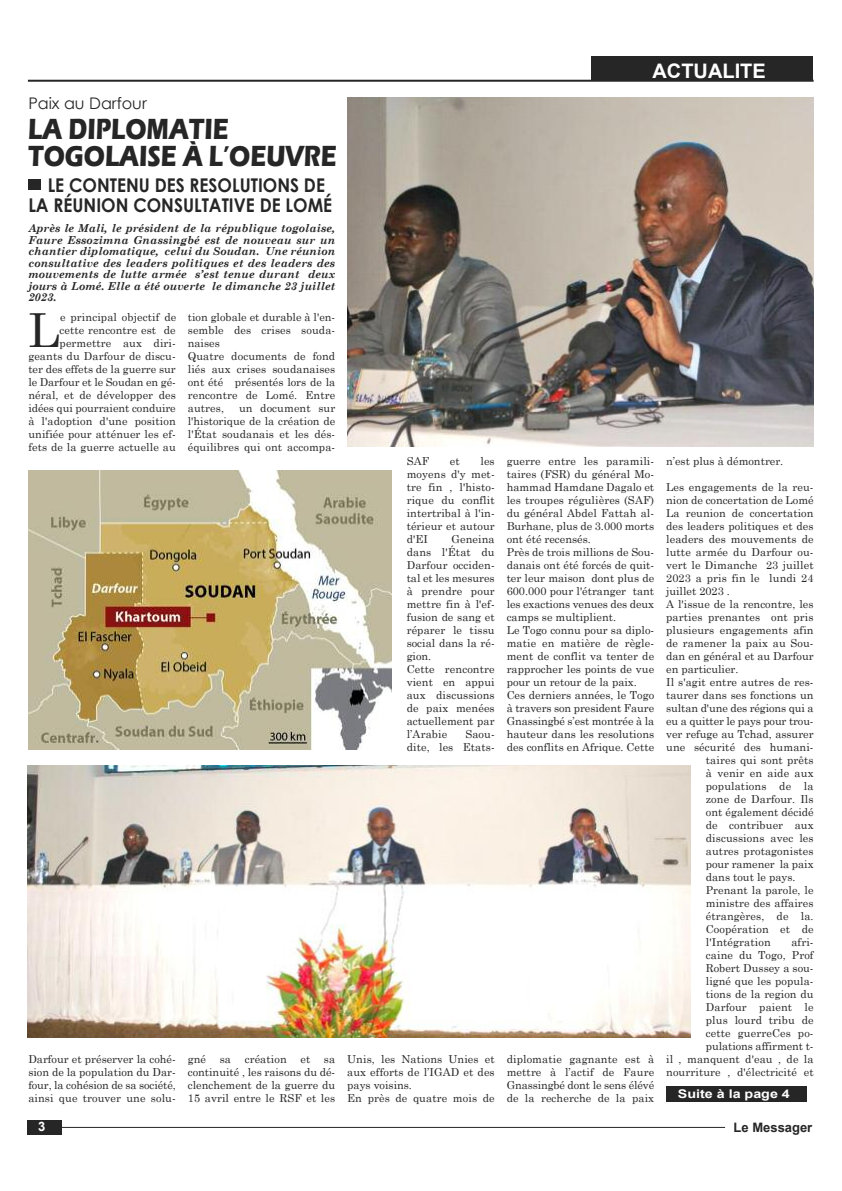
<style>
.page{position:relative;width:842px;height:1191px;background:#fff}
.page>*{position:absolute;margin:0;border:0;box-sizing:border-box;transform-origin:0 0}
.t1{font:47px "Century Schoolbook";color:#272627}
.t2{font:700 30px/27px "Eras ITC";color:#272627;scale:.81 1}
.t3{font:700 20px "Arial";color:#fff}
.t4{font:700 18.9px/19.8px "Century Gothic";color:#272627;scale:.91 1}
.t5{font:16px "Century Gothic";color:#272627}
.t6{font:700 13px "Arial";color:#272627}
.t7{font:700 13px "Arial";color:#fff}
.t8{font:700 12px "Arial";color:#fff;scale:1.19 1}
.t9{font:11px/13px "Century Schoolbook";letter-spacing:.01em;color:#272627;text-align:justify}
.t10{font:italic 700 11px/11.5px "Century Schoolbook";color:#272627;text-align:justify}
.t11{font:11px "Century Schoolbook";letter-spacing:-.01em;color:#272627}
</style>
<div class="page">
<hr style="left:28px;top:80px;width:786px;height:2px;background:#272627">
<div style="left:591px;top:57px;width:222px;height:24px;background:#272627"></div>
<hr style="left:59px;top:1127px;width:666px;height:1px;background:#272627">
<div style="left:27px;top:1120px;width:35px;height:14px;background:#272627"></div>
<div style="left:28px;top:179px;width:12px;height:10px;background:#272627"></div>
<img style="left:347px;top:97px;width:467px;height:350px">
<img style="left:28px;top:765px;width:663px;height:272px">
<img style="left:28px;top:471px;width:364px;height:278px">
<div style="left:666px;top:1085px;width:141px;height:16px;background:#272627"></div>
<h3 class="t5" style="left:28px;top:93px;width:120px">Paix au Darfour</h3>
<h2 class="t2" style="left:28px;top:116px;width:382px">LA DIPLOMATIE<br>TOGOLAISE À L’OEUVRE</h2>
<h3 class="t4" style="left:28px;top:175px;width:335px;text-indent:19px">LE CONTENU DES RESOLUTIONS DE<br>LA RÉUNION CONSULTATIVE DE LOMÉ</h3>
<p class="t10" style="left:28px;top:222px;width:308px">Après le Mali, le président de la république togolaise, Faure Essozimna Gnassingbé est de nouveau sur un chantier diplomatique, celui du Soudan. Une réunion consultative des leaders politiques et des leaders des mouvements de lutte armée s’est tenue durant deux jours à Lomé. Elle a été ouverte le dimanche 23 juillet 2023.</p>
<p class="t9" style="left:28px;top:310px;width:149px;text-align:right">e principal objectif de<br>cette rencontre est de permettre aux diri&shy;geants du Darfour de discu&shy;ter des effets de la guerre sur le Darfour et le Soudan en gé&shy;néral, et de développer des idées qui pourraient conduire à l'adoption d'une position unifiée pour atténuer les ef&shy;fets de la guerre actuelle au</p>
<h1 class="t1" style="left:28px;top:301px;width:33px">L</h1>
<p class="t9" style="left:188px;top:310px;width:149px;text-align:left">tion globale et durable à l'en&shy;semble des crises souda&shy;naises<br>Quatre documents de fond liés aux crises soudanaises ont été présentés lors de la rencontre de Lomé. Entre autres,</p>
<p class="t9" style="left:188px;top:401px;width:149px;text-indent:51px">un document sur l'historique de la création de l'État soudanais et les dés&shy;équilibres qui ont accompa-</p>
<p class="t9" style="left:407px;top:454px;width:24px">SAF</p>
<p class="t9" style="left:450px;top:454px;width:11px">et</p>
<p class="t9" style="left:407px;top:454px;width:89px;text-indent:74px">les moyens d'y met&shy;tre fin , l'histo&shy;rique du conflit intertribal à l'in&shy;térieur et autour d'EI</p>
<p class="t9" style="left:407px;top:532px;width:89px;text-align:left;text-indent:45px">Geneina dans l'État du<br>Darfour occiden&shy;tal et les mesures à prendre pour mettre fin à l'ef&shy;fusion de sang et réparer le tissu social dans la ré&shy;gion.<br>Cette rencontre vient en appui aux discussions de paix menées actuellement par l’Arabie</p>
<p class="t9" style="left:407px;top:727px;width:89px;text-align:right">Saou-<br>dite, les Etats-</p>
<p class="t9" style="left:28px;top:1051px;width:149px">Darfour et préserver la cohé&shy;sion de la population du Dar&shy;four, la cohésion de sa société, ainsi que trouver une solu-</p>
<p class="t9" style="left:188px;top:1051px;width:149px">gné sa création et sa continuité , les raisons du dé&shy;clenchement de la guerre du 15 avril entre le RSF et les</p>
<p class="t9" style="left:347px;top:1052px;width:149px;text-align:left">Unis, les Nations Unies et aux efforts de l’IGAD et des pays voisins.<br>En près de quatre mois de</p>
<h3 class="t3" style="left:652px;top:60px;width:115px">ACTUALITE</h3>
<p class="t9" style="left:507px;top:454px;width:149px;text-align:left">guerre entre les paramili&shy;taires (FSR) du général Mo&shy;hammad Hamdane Dagalo et les troupes régulières (SAF) du général Abdel Fattah al-<br>Burhane, plus de 3.000 morts ont été recensés.<br>Près de trois millions de Sou&shy;danais ont été forcés de quit&shy;ter leur maison dont plus de<br>600.000 pour l'étranger tant les exactions venues des deux camps se multiplient.<br>Le Togo connu pour sa diplo&shy;matie en matière de règle&shy;ment de conflit va tenter de rapprocher les points de vue pour un retour de la paix.<br>Ces derniers années, le Togo à travers son president Faure<br>Gnassingbé s’est montrée à la hauteur dans les resolutions des conflits en Afrique. Cette</p>
<p class="t9" style="left:507px;top:1052px;width:149px">diplomatie gagnante est à mettre à l’actif de Faure Gnassingbé dont le sens élévé de la recherche de la paix</p>
<p class="t9" style="left:666px;top:454px;width:119px">n’est plus à démontrer.</p>
<p class="t9" style="left:666px;top:480px;width:149px">Les engagements de la reu-</p>
<p class="t9" style="left:666px;top:493px;width:149px">nion de concertation de Lomé</p>
<p class="t9" style="left:666px;top:506px;width:149px">La reunion de concertation</p>
<p class="t9" style="left:666px;top:519px;width:149px">des leaders politiques et des</p>
<p class="t9" style="left:666px;top:532px;width:149px">leaders des mouvements de</p>
<p class="t9" style="left:666px;top:545px;width:149px">lutte armée du Darfour ou-</p>
<p class="t9" style="left:666px;top:558px;width:149px">vert le Dimanche 23 juillet</p>
<p class="t9" style="left:666px;top:571px;width:149px">2023 a pris fin le lundi 24</p>
<p class="t9" style="left:666px;top:584px;width:65px">juillet 2023 .</p>
<p class="t9" style="left:666px;top:597px;width:149px">A l'issue de la rencontre, les</p>
<p class="t9" style="left:666px;top:610px;width:149px">parties prenantes ont pris</p>
<p class="t9" style="left:666px;top:623px;width:149px">plusieurs engagements afin</p>
<p class="t9" style="left:666px;top:636px;width:149px">de ramener la paix au Sou-</p>
<p class="t9" style="left:666px;top:649px;width:149px">dan en général et au Darfour</p>
<p class="t9" style="left:666px;top:662px;width:74px">en particulier.</p>
<p class="t9" style="left:666px;top:675px;width:149px">Il s'agit entre autres de res-</p>
<p class="t9" style="left:666px;top:688px;width:149px">taurer dans ses fonctions un</p>
<p class="t9" style="left:666px;top:701px;width:149px">sultan d'une des régions qui a</p>
<p class="t11" style="left:666px;top:714px;width:149px">eu a quitter le pays pour trou-</p>
<p class="t9" style="left:666px;top:727px;width:149px">ver refuge au Tchad, assurer</p>
<p class="t9" style="left:666px;top:740px;width:149px">une sécurité des humani-</p>
<p class="t9" style="left:706px;top:753px;width:109px">taires qui sont prêts</p>
<p class="t9" style="left:706px;top:766px;width:109px">à venir en aide aux</p>
<p class="t9" style="left:706px;top:779px;width:109px">populations de la</p>
<p class="t9" style="left:706px;top:792px;width:109px">zone de Darfour. Ils</p>
<p class="t9" style="left:706px;top:805px;width:109px">ont également décidé</p>
<p class="t9" style="left:706px;top:818px;width:109px">de contribuer aux</p>
<p class="t9" style="left:706px;top:831px;width:109px">discussions avec les</p>
<p class="t9" style="left:706px;top:844px;width:109px">autres protagonistes</p>
<p class="t9" style="left:706px;top:857px;width:109px">pour ramener la paix</p>
<p class="t9" style="left:706px;top:870px;width:91px">dans tout le pays.</p>
<p class="t9" style="left:706px;top:883px;width:109px">Prenant la parole, le</p>
<p class="t9" style="left:706px;top:896px;width:109px">ministre des affaires</p>
<p class="t9" style="left:706px;top:909px;width:109px">étrangères, de la.</p>
<p class="t9" style="left:706px;top:922px;width:109px">Coopération et de</p>
<p class="t9" style="left:706px;top:935px;width:66px">l'Intégration</p>
<p class="t9" style="left:666px;top:935px;width:149px;text-align:right">afri-<br>caine du Togo, Prof<br>Robert Dussey a sou-<br>ligné que les popula-<br>tions de la region du<br>Darfour paient le<br>plus lourd tribu de<br>cette guerreCes po&shy;pulations affirment t-<br>il , manquent d'eau , de la nourriture , d'électricité et</p>
<p class="t8" style="left:678px;top:1086px;width:96px">Suite à la page 4</p>
<p class="t7" style="left:38px;top:1119px;width:9px">3</p>
<p class="t6" style="left:734px;top:1120px;width:80px">Le Messager</p>
</div>
